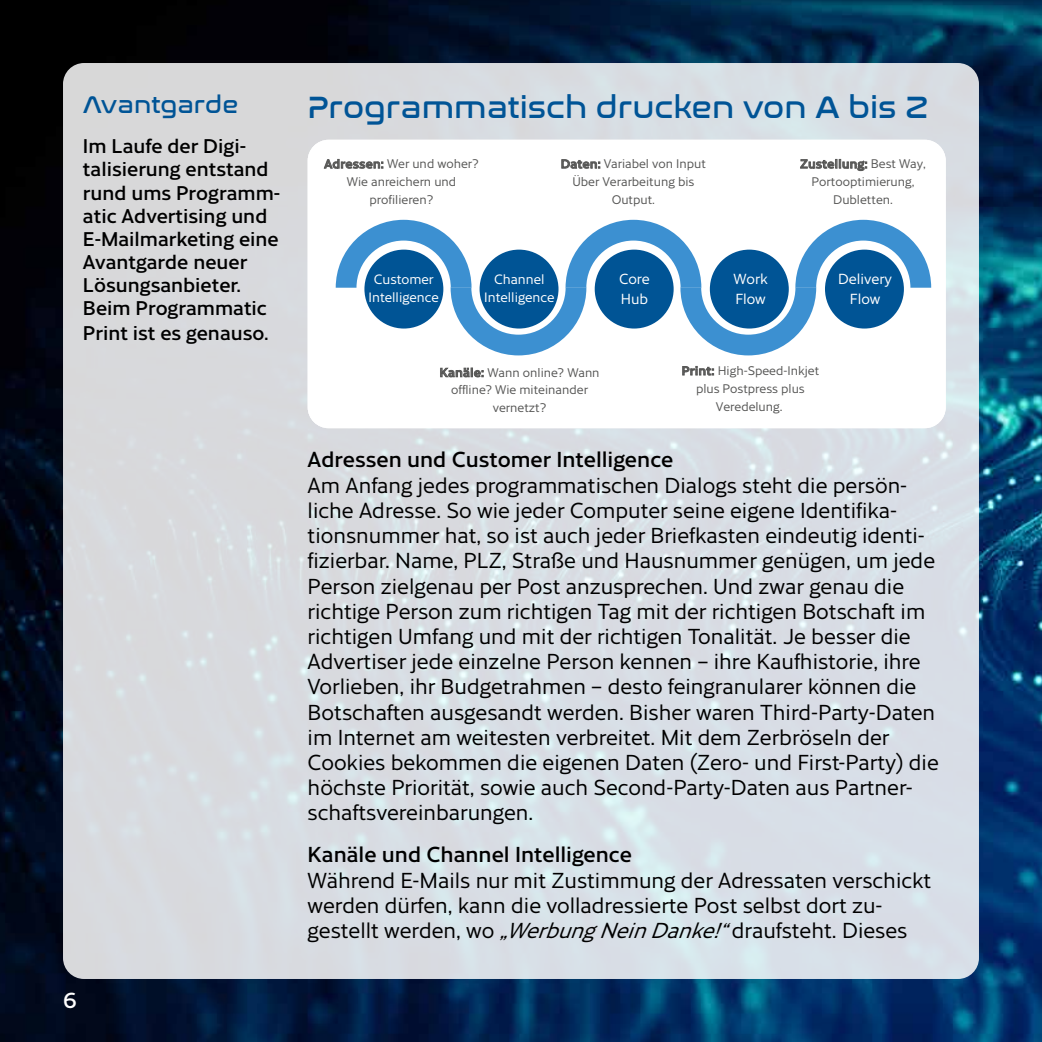
<style>
.page{position:relative;width:1042px;height:1042px;background:#fff}
.page>*{position:absolute;margin:0;border:0;box-sizing:border-box;transform-origin:0 0}
.t1{font:31.5px "Nasalization Rg";color:#005496}
.t2{font:24.5px "Nasalization Rg";color:#005496}
.t3{font:24.32px "Cresta";color:#005495}
.t4{font:21px/25.2px "Cresta";color:#000}
.t5{font:500 21px "Cresta";color:#000}
.t6{font:500 21px "Cresta";color:#fff}
.t7{font:500 19.25px/23.1px "Cresta";color:#000}
.t8{font:14.17px/20.1px "Cresta";color:#fff}
.t9{font:13.12px/18.2px "Cresta";color:#fff;text-align:center}
.t10{font:12.08px/17.7px "Cresta";color:#575756;text-align:center}
.t11{font:500 11.9px "Cresta";letter-spacing:.02em;color:#575756}
.s1{font-weight:500;font-size:11.9px}
.s2{font-weight:400;font-size:12.08px}
.s3{font-style:italic}
</style>
<div class="page">
<img style="left:0;top:0;width:1042px;height:1042px">
<div style="left:63px;top:63px;width:916px;height:916px;background:#d8dce2;border-radius:21px"></div>
<div style="left:308px;top:140px;width:638px;height:288px;background:#fff"></div>
<svg style="left:336px;top:220px;width:595px;height:135px;background:#83b0d3"></svg>
<hr style="left:820px;top:110px;width:15px;height:3px;background:#005496">
<p class="t2" style="left:83px;top:83px;width:157px">Avantgarde</p>
<p class="t7" style="left:83px;top:133px;width:199px">Im Laufe der Digi&shy;talisierung entstand rund ums Programm&shy;atic Advertising und<br>E-Mailmarketing eine<br>Avantgarde neuer<br>Lösungsanbieter.<br>Beim Programmatic</p>
<p class="t7" style="left:83px;top:320px;width:187px">Print ist es genauso.</p>
<p class="t6" style="left:63px;top:984px;width:15px">6</p>
<h1 class="t1" style="left:308px;top:78px;width:622px">Programmatisch drucken von A bis Z</h1>
<p class="t3" style="left:300px;top:88px;width:595px">Das kleine ABC der PPA: Von Adressen bis Zustellung</p>
<p class="t10" style="left:324px;top:154px;width:156px"><span class="s1">Adressen:</span> Wer und woher?<br>Wie anreichern und profilieren?</p>
<p class="t10" style="left:561px;top:154px;width:147px"><span class="s1">Daten:</span> Variabel von Input<br>Über Verarbeitung bis<br>Output.</p>
<p class="t11" style="left:800px;top:155px;width:127px">Zustellung: <span class="s2">Best Way,</span></p>
<p class="t10" style="left:811px;top:171px;width:104px;line-height:18.2px">Portooptimierung,<br>Dubletten.</p>
<p class="t9" style="left:369px;top:269px;width:72px">Customer<br>Intelligence</p>
<p class="t9" style="left:484px;top:269px;width:72px">Channel<br>Intelligence</p>
<p class="t8" style="left:619px;top:268px;width:32px">Core<br>Hub</p>
<p class="t8" style="left:733px;top:268px;width:36px">Work<br>Flow</p>
<p class="t8" style="left:838px;top:268px;width:55px;text-align:center">Delivery<br>Flow</p>
<p class="t10" style="left:440px;top:363px;width:161px"><span class="s1">Kanäle:</span> Wann online? Wann offline? Wie miteinander vernetzt?</p>
<p class="t10" style="left:682px;top:361px;width:139px"><span class="s1">Print:</span> High-Speed-Inkjet plus Postpress plus<br>Veredelung.</p>
<p class="t5" style="left:308px;top:444px;width:367px">Adressen und Customer Intelligence</p>
<p class="t4" style="left:308px;top:471px;width:633px">Am Anfang jedes programmatischen Dialogs steht die persön&shy;liche Adresse. So wie jeder Computer seine eigene Identifika&shy;tionsnummer hat, so ist auch jeder Briefkasten eindeutig identi&shy;fizierbar. Name, PLZ, Straße und Hausnummer genügen, um jede Person zielgenau per Post anzusprechen. Und zwar genau die richtige Person zum richtigen Tag mit der richtigen Botschaft im richtigen Umfang und mit der richtigen Tonalität. Je besser die Advertiser jede einzelne Person kennen – ihre Kaufhistorie, ihre Vorlieben, ihr Budgetrahmen – desto feingranularer können die Botschaften ausgesandt werden. Bisher waren Third-Party-Daten im Internet am weitesten verbreitet. Mit dem Zerbröseln der Cookies bekommen die eigenen Daten (Zero- und First-Party) die höchste Priorität, sowie auch Second-Party-Daten aus Partner&shy;schaftsvereinbarungen.</p>
<p class="t5" style="left:308px;top:839px;width:326px">Kanäle und Channel Intelligence</p>
<p class="t4" style="left:308px;top:866px;width:625px">Während E-Mails nur mit Zustimmung der Adressaten verschickt werden dürfen, kann die volladressierte Post selbst dort zu&shy;gestellt werden, wo <span class="s3">„WerbungNeinDanke!“</span>draufsteht. Dieses</p>
</div>
